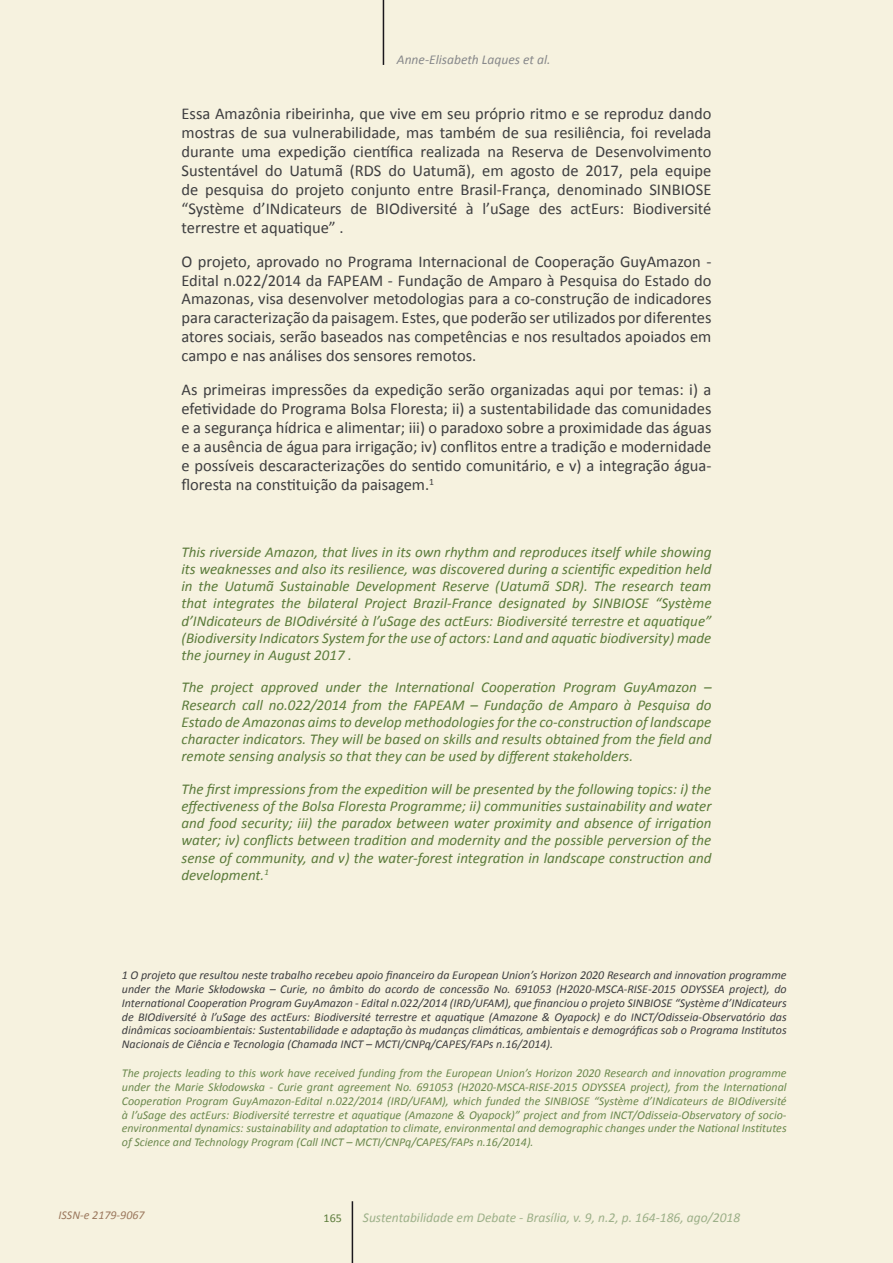
<style>
.page{position:relative;width:893px;height:1263px;background:#f6f2df}
.page>*{position:absolute;margin:0;border:0;box-sizing:border-box;transform-origin:0 0}
.t1{font:16.5px/18.9px "Calibri";color:#3e3e40;text-align:justify}
.t2{font:italic 15px/17.2px "Calibri";color:#5b7b3a;text-align:justify}
.t3{font:italic 13.5px "Calibri";color:#9db089}
.t4{font:italic 13.5px "Calibri";color:#87888a}
.t5{font:italic 12px/13.8px "Calibri";color:#3e3e40;text-align:justify}
.t6{font:italic 12px/13.8px "Calibri";color:#6c894e;text-align:justify}
.t7{font:italic 12px "Calibri";color:#9b785d}
.t8{font:12px "Calibri";color:#5b7b3a}
</style>
<div class="page">
<hr style="left:383px;top:0;width:1px;height:65px;background:#1a171c">
<hr style="left:352px;top:1201px;width:1px;height:62px;background:#1a171c">
<p class="t4" style="left:397px;top:51px;width:155px">Anne-Elisabeth Laques et al.</p>
<p class="t1" style="left:181px;top:104px;width:531px">Essa Amazônia ribeirinha, que vive em seu próprio ritmo e se reproduz dando mostras de sua vulnerabilidade, mas também de sua resiliência, foi revelada durante uma expedição científica realizada na Reserva de Desenvolvimento Sustentável do Uatumã (RDS do Uatumã), em agosto de 2017, pela equipe de pesquisa do projeto conjunto entre Brasil-França, denominado SINBIOSE “Système d’INdicateurs de BIOdiversité à l’uSage des actEurs: Biodiversité terrestre et aquatique” .</p>
<p class="t1" style="left:181px;top:252px;width:531px">O projeto, aprovado no Programa Internacional de Cooperação GuyAmazon - Edital n.022/2014 da FAPEAM - Fundação de Amparo à Pesquisa do Estado do Amazonas, visa desenvolver metodologias para a co-construção de indicadores para caracterização da paisagem. Estes, que poderão ser utilizados por diferentes atores sociais, serão baseados nas competências e nos resultados apoiados em campo e nas análises dos sensores remotos.</p>
<p class="t1" style="left:181px;top:380px;width:531px">As primeiras impressões da expedição serão organizadas aqui por temas: i) a efetividade do Programa Bolsa Floresta; ii) a sustentabilidade das comunidades e a segurança hídrica e alimentar; iii) o paradoxo sobre a proximidade das águas e a ausência de água para irrigação; iv) conflitos entre a tradição e modernidade e possíveis descaracterizações do sentido comunitário, e v) a integração água&shy;floresta na constituição da paisagem.<sup>1</sup></p>
<p class="t2" style="left:181px;top:542px;width:531px">This riverside Amazon, that lives in its own rhythm and reproduces itself while showing its weaknesses and also its resilience, was discovered during a scientific expedition held in the Uatumã Sustainable Development Reserve (Uatumã SDR). The research team that integrates the bilateral Project Brazil-France designated by SINBIOSE “Système d’INdicateurs de BIOdivérsité à l’uSage des actEurs: Biodiversité terrestre et aquatique” (Biodiversity Indicators System for the use of actors: Land and aquatic biodiversity) made the journey in August 2017 .</p>
<p class="t2" style="left:181px;top:678px;width:531px">The project approved under the International Cooperation Program GuyAmazon – Research call no.022/2014 from the FAPEAM – Fundação de Amparo à Pesquisa do Estado de Amazonas aims to develop methodologies for the co-construction of landscape character indicators. They will be based on skills and results obtained from the field and remote sensing analysis so that they can be used by different stakeholders.</p>
<p class="t2" style="left:181px;top:779px;width:531px">The first impressions from the expedition will be presented by the following topics: i) the effectiveness of the Bolsa Floresta Programme; ii) communities sustainability and water and food security; iii) the paradox between water proximity and absence of irrigation water; iv) conflicts between tradition and modernity and the possible perversion of the sense of community, and v) the water-forest integration in landscape construction and development.<sup>1</sup></p>
<p class="t5" style="left:122px;top:968px;width:666px">1 O projeto que resultou neste trabalho recebeu apoio financeiro da European Union’s Horizon 2020 Research and innovation programme under the Marie Skłodowska – Curie, no âmbito do acordo de concessão No. 691053 (H2020-MSCA-RISE-2015 ODYSSEA project), do International Cooperation Program GuyAmazon - Edital n.022/2014 (IRD/UFAM), que financiou o projeto SINBIOSE “Système d’INdicateurs de BIOdiversité à l’uSage des actEurs: Biodiversité terrestre et aquatique (Amazone &amp; Oyapock) e do INCT/Odisseia-Observatório das dinâmicas socioambientais: Sustentabilidade e adaptação às mudanças climáticas, ambientais e demográficas sob o Programa Institutos Nacionais de Ciência e Tecnologia (Chamada INCT – MCTI/CNPq/CAPES/FAPs n.16/2014).</p>
<p class="t6" style="left:122px;top:1066px;width:666px">The projects leading to this work have received funding from the European Union’s Horizon 2020 Research and innovation programme under the Marie Skłodowska - Curie grant agreement No. 691053 (H2020-MSCA-RISE-2015 ODYSSEA project), from the International Cooperation Program GuyAmazon-Edital n.022/2014 (IRD/UFAM), which funded the SINBIOSE “Système d’INdicateurs de BIOdiversité à l’uSage des actEurs: Biodiversité terrestre et aquatique (Amazone &amp; Oyapock)” project and from INCT/Odisseia-Observatory of socio&shy;environmental dynamics: sustainability and adaptation to climate, environmental and demographic changes under the National Institutes of Science and Technology Program (Call INCT – MCTI/CNPq/CAPES/FAPs n.16/2014).</p>
<p class="t7" style="left:59px;top:1207px;width:88px">ISSN-e 2179-9067</p>
<p class="t3" style="left:363px;top:1209px;width:379px">Sustentabilidade em Debate - Brasília, v. 9, n.2, p. 164-186, ago/2018</p>
<p class="t8" style="left:324px;top:1210px;width:20px">165</p>
</div>
